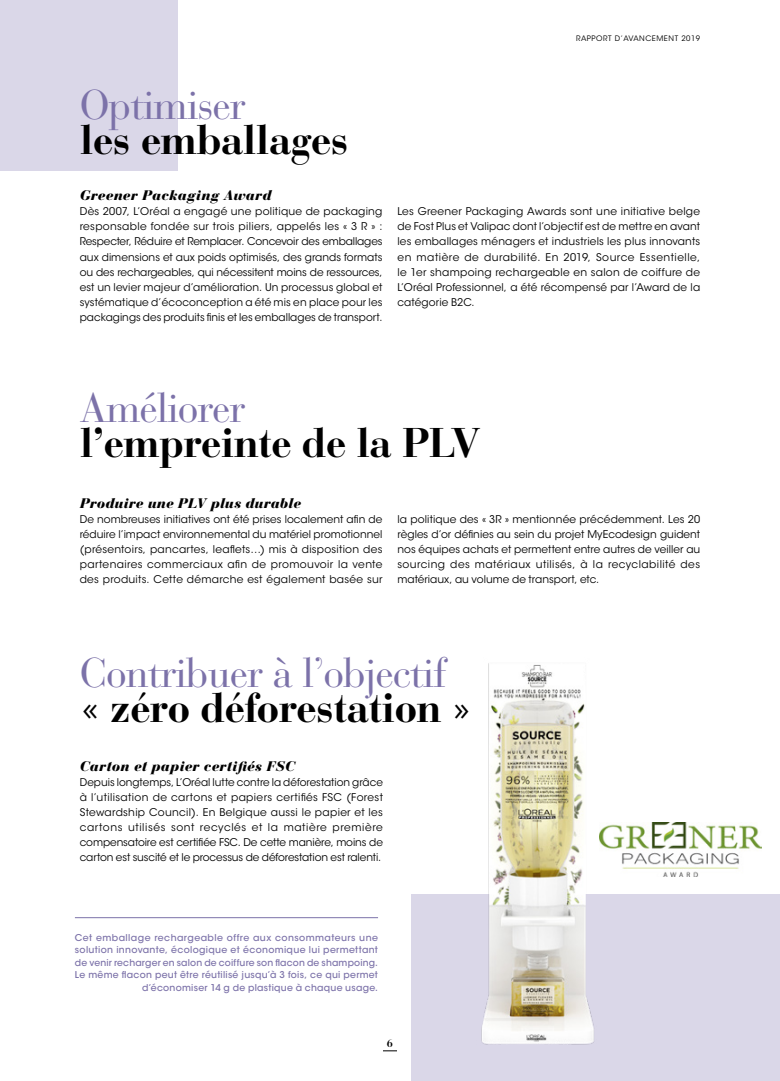
<style>
.page{position:relative;width:780px;height:1081px;background:#fff}
.page>*{position:absolute;margin:0;border:0;box-sizing:border-box;transform-origin:0 0}
.t1{font:700 41.25px "Bauer Bodoni Std";letter-spacing:-.02em;color:#000}
.t2{font:41.25px "Bauer Bodoni Std";letter-spacing:-.025em;color:#7c72a9}
.t3{font:italic 900 13.75px "Bauer Bodoni Std";letter-spacing:.01em;color:#000}
.t4{font:700 11px "Bauer Bodoni Std";color:#000}
.t5{font:10.62px/15px "ITC Avant Garde Std";letter-spacing:.005em;color:#000;text-align:justify}
.t6{font:500 9.38px/12.5px "ITC Avant Garde Std";letter-spacing:.03em;color:#7c72a9;text-align:right}
.t7{font:7.5px "ITC Avant Garde Std";letter-spacing:.07em;color:#000}
</style>
<div class="page">
<div style="left:411px;top:894px;width:368px;height:187px;background:#dad7e8"></div>
<div style="left:0;top:0;width:177px;height:170px;background:#dad7e8"></div>
<hr style="left:75px;top:917px;width:303px;height:1px;background:#7c72a9">
<img style="left:481px;top:663px;width:113px;height:382px">
<img style="left:599px;top:822px;width:162px;height:54px">
<svg style="left:383px;top:1050px;width:14px;height:1px"></svg>
<h1 class="t2" style="left:80px;top:80px;width:167px">Optimiser</h1>
<h1 class="t1" style="left:80px;top:115px;width:270px">les emballages</h1>
<p class="t7" style="left:576px;top:34px;width:126px">RAPPORT D’AVANCEMENT 2019</p>
<p class="t3" style="left:80px;top:187px;width:193px">Greener Packaging Award</p>
<p class="t5" style="left:80px;top:204px;width:304px">Dès 2007, L’Oréal a engagé une politique de packaging responsable fondée sur trois piliers, appelés les « 3 R » :<br>Respecter, Réduire et Remplacer. Concevoir des emballages aux dimensions et aux poids optimisés, des grands formats ou des rechargeables, qui nécessitent moins de ressources, est un levier majeur d’amélioration. Un processus global et systématique d’écoconception a été mis en place pour les packagings des produits finis et les emballages de transport.</p>
<p class="t5" style="left:397px;top:204px;width:304px">Les Greener Packaging Awards sont une initiative belge de Fost Plus et Valipac dont l’objectif est de mettre en avant les emballages ménagers et industriels les plus innovants en matière de durabilité. En 2019, Source Essentielle, le 1er shampoing rechargeable en salon de coiffure de L’Oréal Professionnel, a été récompensé par l’Award de la catégorie B2C.</p>
<h1 class="t2" style="left:80px;top:383px;width:167px">Améliorer</h1>
<h1 class="t1" style="left:80px;top:418px;width:402px">l’empreinte de la PLV</h1>
<p class="t3" style="left:80px;top:495px;width:223px">Produire une PLV plus durable</p>
<p class="t5" style="left:80px;top:512px;width:304px">De nombreuses initiatives ont été prises localement afin de réduire l’impact environnemental du matériel promotionnel (présentoirs, pancartes, leaflets…) mis à disposition des partenaires commerciaux afin de promouvoir la vente des produits. Cette démarche est également basée sur</p>
<p class="t5" style="left:397px;top:512px;width:304px">la politique des « 3R » mentionnée précédemment. Les 20 règles d’or définies au sein du projet MyEcodesign guident nos équipes achats et permettent entre autres de veiller au sourcing des matériaux utilisés, à la recyclabilité des matériaux, au volume de transport, etc.</p>
<h1 class="t2" style="left:80px;top:648px;width:368px">Contribuer à l’objectif</h1>
<h1 class="t1" style="left:80px;top:682px;width:394px">« zéro déforestation »</h1>
<p class="t3" style="left:80px;top:757px;width:217px">Carton et papier certifiés FSC</p>
<p class="t5" style="left:80px;top:774px;width:305px">Depuis longtemps, L’Oréal lutte contre la déforestation grâce à l’utilisation de cartons et papiers certifiés FSC (Forest Stewardship Council). En Belgique aussi le papier et les cartons utilisés sont recyclés et la matière première compensatoire est certifiée FSC. De cette manière, moins de carton est suscité et le processus de déforestation est ralenti.</p>
<p class="t6" style="left:75px;top:931px;width:304px">Cet emballage rechargeable offre aux consommateurs une solution innovante, écologique et économique lui permettant de venir recharger en salon de coiffure son flacon de shampoing.<br>Le même flacon peut être réutilisé jusqu’à 3 fois, ce qui permet d’économiser 14 g de plastique à chaque usage.</p>
<p class="t4" style="left:387px;top:1036px;width:8px">6</p>
</div>
